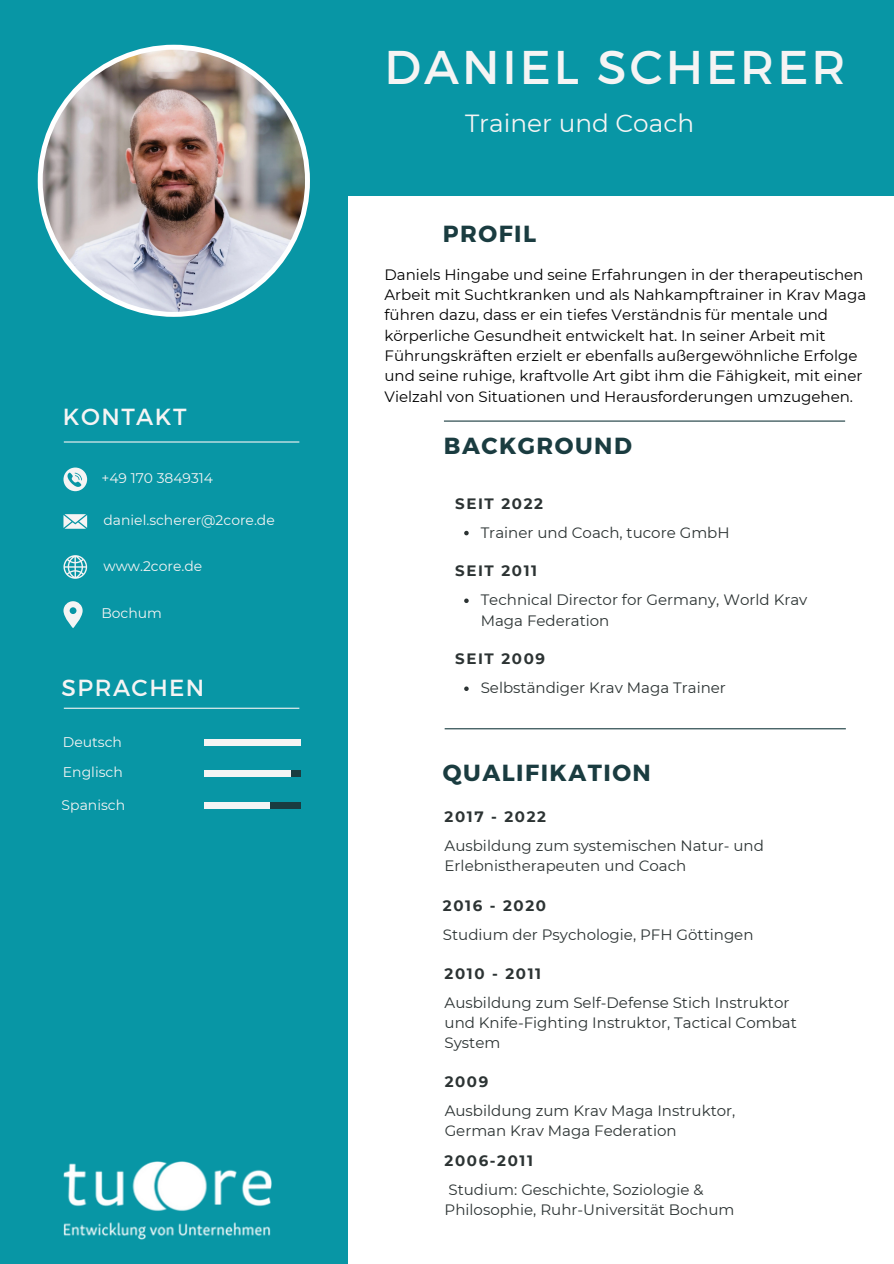
<style>
.page{position:relative;width:894px;height:1264px;background:#fff}
.page>*{position:absolute;margin:0;border:0;box-sizing:border-box;transform-origin:0 0}
.t1{font:47.25px "Montserrat";letter-spacing:.065em;color:#f5f4f4}
.t2{font:24.75px "Montserrat";color:#f5f4f4}
.t3{font:700 23.25px "Montserrat";letter-spacing:.065em;color:#1a3c40}
.t4{font:23.25px "Montserrat";letter-spacing:.065em;color:#f5f4f4}
.t5{font:15px/20.2px "Montserrat";color:#2c3333}
.t6{font:15px/20.2px "Montserrat";color:#000}
.t7{font:700 15px "Montserrat";letter-spacing:.11em;color:#2c3333}
.t8{font:13.95px "Montserrat";color:#f5f4f4}
</style>
<div class="page">
<div style="left:0;top:0;width:348px;height:1263px;background:#0896a5"></div>
<div style="left:0;top:0;width:892px;height:196px;background:#0896a5"></div>
<img style="left:38px;top:45px;width:272px;height:272px">
<svg style="left:63px;top:467px;width:24px;height:24px"></svg>
<svg style="left:63px;top:514px;width:24px;height:15px"></svg>
<svg style="left:63px;top:555px;width:24px;height:24px"></svg>
<svg style="left:63px;top:601px;width:20px;height:27px"></svg>
<hr style="left:64px;top:707px;width:235px;height:1px;background:#f5f4f4">
<hr style="left:64px;top:441px;width:235px;height:1px;background:#f5f4f4">
<hr style="left:444px;top:420px;width:400px;height:1px;background:#1a3c40">
<hr style="left:444px;top:728px;width:401px;height:1px;background:#1a3c40">
<div style="left:204px;top:739px;width:96px;height:6px;background:#f5f4f4"></div>
<div style="left:204px;top:769px;width:96px;height:7px;background:#1a3c40"></div>
<div style="left:204px;top:769px;width:86px;height:7px;background:#f5f4f4"></div>
<div style="left:204px;top:802px;width:96px;height:7px;background:#1a3c40"></div>
<div style="left:204px;top:802px;width:65px;height:7px;background:#f5f4f4"></div>
<img style="left:64px;top:1161px;width:207px;height:78px">
<svg style="left:464px;top:598px;width:4px;height:5px"></svg>
<svg style="left:464px;top:686px;width:4px;height:5px"></svg>
<svg style="left:464px;top:531px;width:4px;height:4px"></svg>
<h3 class="t4" style="left:63px;top:402px;width:125px">KONTAKT</h3>
<p class="t8" style="left:101px;top:469px;width:113px">+49 170 3849314</p>
<p class="t8" style="left:103px;top:511px;width:173px">daniel.scherer@2core.de</p>
<p class="t8" style="left:103px;top:557px;width:100px">www.2core.de</p>
<p class="t8" style="left:101px;top:604px;width:62px">Bochum</p>
<h3 class="t4" style="left:62px;top:672px;width:144px">SPRACHEN</h3>
<p class="t8" style="left:63px;top:733px;width:61px">Deutsch</p>
<p class="t8" style="left:63px;top:763px;width:61px">Englisch</p>
<p class="t8" style="left:62px;top:796px;width:65px">Spanisch</p>
<h1 class="t1" style="left:384px;top:36px;width:462px">DANIEL SCHERER</h1>
<h2 class="t2" style="left:465px;top:108px;width:230px">Trainer und Coach</h2>
<h3 class="t3" style="left:443px;top:219px;width:95px">PROFIL</h3>
<p class="t6" style="left:384px;top:264px;width:483px">Daniels Hingabe und seine Erfahrungen in der therapeutischen Arbeit mit Suchtkranken und als Nahkampftrainer in Krav Maga führen dazu, dass er ein tiefes Verständnis für mentale und körperliche Gesundheit entwickelt hat. In seiner Arbeit mit Führungskräften erzielt er ebenfalls außergewöhnliche Erfolge und seine ruhige, kraftvolle Art gibt ihm die Fähigkeit, mit einer Vielzahl von Situationen und Herausforderungen umzugehen.</p>
<h3 class="t3" style="left:444px;top:431px;width:189px">BACKGROUND</h3>
<p class="t7" style="left:455px;top:494px;width:89px">SEIT 2022</p>
<p class="t5" style="left:480px;top:522px;width:250px">Trainer und Coach, tucore GmbH</p>
<p class="t7" style="left:455px;top:561px;width:83px">SEIT 2011</p>
<p class="t5" style="left:480px;top:589px;width:328px">Technical Director for Germany, World Krav<br>Maga Federation</p>
<p class="t7" style="left:455px;top:649px;width:91px">SEIT 2009</p>
<p class="t5" style="left:480px;top:677px;width:247px">Selbständiger Krav Maga Trainer</p>
<h3 class="t3" style="left:443px;top:757px;width:209px">QUALIFIKATION</h3>
<p class="t7" style="left:444px;top:807px;width:103px">2017 - 2022</p>
<p class="t5" style="left:444px;top:835px;width:321px">Ausbildung zum systemischen Natur- und<br>Erlebnistherapeuten und Coach</p>
<p class="t7" style="left:443px;top:896px;width:105px">2016 - 2020</p>
<p class="t5" style="left:443px;top:924px;width:312px">Studium der Psychologie, PFH Göttingen</p>
<p class="t7" style="left:444px;top:964px;width:98px">2010 - 2011</p>
<p class="t5" style="left:444px;top:992px;width:354px">Ausbildung zum Self-Defense Stich Instruktor und Knife-Fighting Instruktor, Tactical Combat<br>System</p>
<p class="t7" style="left:444px;top:1072px;width:45px">2009</p>
<p class="t5" style="left:444px;top:1100px;width:292px">Ausbildung zum Krav Maga Instruktor,<br>German Krav Maga Federation</p>
<p class="t7" style="left:444px;top:1151px;width:90px">2006-2011</p>
<p class="t5" style="left:444px;top:1179px;width:291px">Studium: Geschichte, Soziologie &amp;<br>Philosophie, Ruhr-Universität Bochum</p>
</div>
